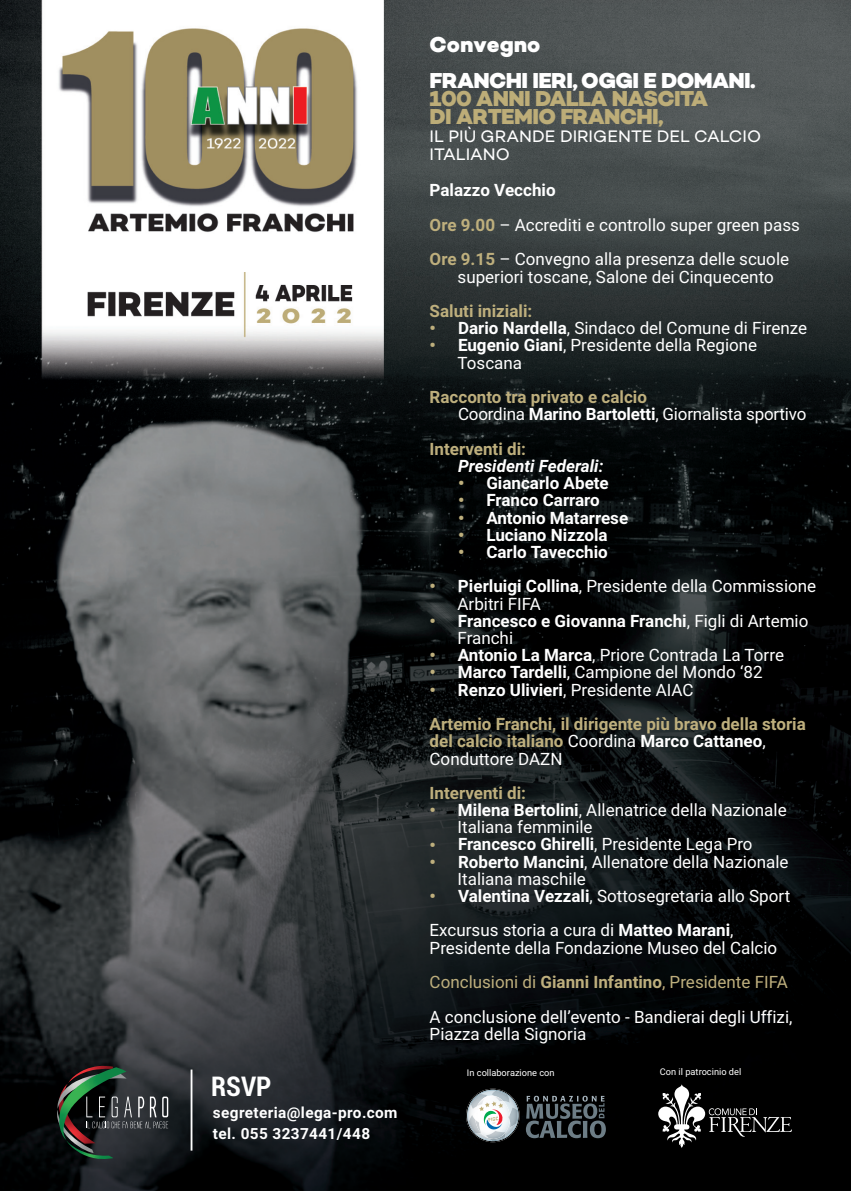
<style>
.page{position:relative;width:851px;height:1191px;background:#fff}
.page>*{position:absolute;margin:0;border:0;box-sizing:border-box;transform-origin:0 0}
.t1{font:700 condensed 27.2px "Roboto";color:#fff}
.t2{font:800 22px/18px "Campton W00";letter-spacing:-.03em;color:#bdad78}
.t3{font:800 22px/36px "Campton W00";letter-spacing:-.03em;color:#fff}
.t4{font:17px/17.2px "Roboto";color:#fff}
.t5{font:700 17px/17.2px "Roboto";color:#fff}
.t6{font:700 17px/34.4px "Roboto";color:#beaf7d}
.t7{font:17px/18px "Campton";color:#fff}
.t8{font:italic 700 17px "Roboto";color:#fff}
.t9{font:700 15.4px/20.4px "Roboto";letter-spacing:.025em;color:#fff}
.t10{font:9.2px "Roboto";color:#fff}
.s1{font-weight:700}
.s2{font-weight:700;color:#beaf7d}
.s3{font-weight:900;color:#beaf7d}
.s4{font-weight:400}
.s5{font-weight:900}
.s6{color:#fff}
.s7{font-weight:400;color:#fff}
.s8{color:#beaf7d}
</style>
<div class="page">
<img style="left:0;top:0;width:850px;height:1191px">
<svg style="left:658px;top:1083px;width:133px;height:65px;background:#2e2e2e"></svg>
<svg style="left:526px;top:1095px;width:79px;height:43px;background:#32393d"></svg>
<img style="left:466px;top:1088px;width:53px;height:54px">
<svg style="left:466px;top:1089px;width:53px;height:52px"></svg>
<hr style="left:190px;top:1069px;width:2px;height:81px;background:#fff">
<svg style="left:57px;top:1065px;width:111px;height:95px;background:#323a36"></svg>
<h1 class="t1" style="left:211px;top:1067px;width:62px">RSVP</h1>
<p class="t9" style="left:213px;top:1104px;width:186px">segreteria@lega-pro.com tel. 055 3237441/448</p>
<p class="t3" style="left:429px;top:26px;width:327px">Convegno<br>FRANCHI IERI, OGGI E DOMANI.</p>
<p class="t2" style="left:429px;top:89px;width:280px">100 ANNI DALLA NASCITA<br>DI ARTEMIO FRANCHI,</p>
<p class="t7" style="left:429px;top:127px;width:333px">IL PIÙ GRANDE DIRIGENTE DEL CALCIO<br>ITALIANO</p>
<p class="t4" style="left:429px;top:174px;width:372px;line-height:34.8px"><span class="s1">Palazzo Vecchio<br></span><span class="s2">Ore 9.00</span> – Accrediti e controllo super green pass<br><span class="s2">Ore 9.15</span> – Convegno alla presenza delle scuole</p>
<p class="t4" style="left:457px;top:269px;width:317px">superiori toscane, Salone dei Cinquecento</p>
<p class="t6" style="left:429px;top:295px;width:104px">Saluti iniziali:</p>
<p class="t4" style="left:429px;top:321px;width:379px"><span class="s3">•</span> <span class="s1">Dario Nardella</span>, Sindaco del Comune di Firenze</p>
<p class="t4" style="left:457px;top:338px;width:301px;text-indent:-28px"><span class="s3">•</span> <span class="s1">Eugenio Giani</span>, Presidente della Regione<br>Toscana</p>
<p class="t4" style="left:458px;top:390px;width:350px;text-indent:-28px"><span class="s2">Racconto tra privato e calcio<br></span>Coordina <span class="s1">Marino Bartoletti</span>, Giornalista sportivo</p>
<p class="t6" style="left:429px;top:433px;width:98px">Interventi di:</p>
<p class="t8" style="left:458px;top:456px;width:147px">Presidenti Federali:</p>
<p class="t5" style="left:458px;top:476px;width:152px"><span class="s3">•</span> Giancarlo Abete</p>
<p class="t5" style="left:458px;top:493px;width:143px"><span class="s3">•</span> Franco Carraro</p>
<p class="t5" style="left:458px;top:510px;width:172px"><span class="s3">•</span> Antonio Matarrese</p>
<p class="t5" style="left:458px;top:527px;width:151px"><span class="s3">•</span> Luciano Nizzola</p>
<p class="t5" style="left:458px;top:545px;width:151px"><span class="s3">•</span> Carlo Tavecchio</p>
<p class="t4" style="left:457px;top:579px;width:360px;text-indent:-28px"><span class="s3">•</span> <span class="s1">Pierluigi Collina</span>, Presidente della Commissione<br>Arbitri FIFA</p>
<p class="t5" style="left:457px;top:613px;width:352px;text-indent:-28px"><span class="s3">•</span> Francesco e Giovanna Franchi<span class="s4">, Figli di Artemio<br>Franchi</span></p>
<p class="t4" style="left:429px;top:648px;width:356px"><span class="s3">•</span> <span class="s1">Antonio La Marca</span>, Priore Contrada La Torre</p>
<p class="t4" style="left:429px;top:665px;width:334px"><span class="s3">•</span> <span class="s1">Marco Tardelli</span>, Campione del Mondo ‘82</p>
<p class="t6" style="left:429px;top:674px;width:378px"><span class="s5">•</span> <span class="s6">Renzo Ulivieri</span><span class="s7">, Presidente AIAC<br></span>Artemio Franchi, il dirigente più bravo della storia</p>
<p class="t4" style="left:429px;top:734px;width:337px"><span class="s2">del calcio italiano</span> Coordina <span class="s1">Marco Cattaneo</span>,<br>Conduttore DAZN</p>
<p class="t6" style="left:429px;top:777px;width:98px">Interventi di:</p>
<p class="t4" style="left:457px;top:803px;width:331px;text-indent:-28px"><span class="s3">•</span> <span class="s1">Milena Bertolini</span>, Allenatrice della Nazionale<br>Italiana femminile</p>
<p class="t4" style="left:429px;top:837px;width:324px"><span class="s3">•</span> <span class="s1">Francesco Ghirelli</span>, Presidente Lega Pro</p>
<p class="t4" style="left:457px;top:854px;width:332px;text-indent:-28px"><span class="s3">•</span> <span class="s1">Roberto Mancini</span>, Allenatore della Nazionale<br>Italiana maschile</p>
<p class="t4" style="left:429px;top:880px;width:362px;line-height:34.4px"><span class="s3">•</span> <span class="s1">Valentina Vezzali</span>, Sottosegretaria allo Sport<br>Excursus storia a cura di <span class="s1">Matteo Marani</span>,</p>
<p class="t4" style="left:429px;top:932px;width:364px;line-height:34.4px">Presidente della Fondazione Museo del Calcio<br><span class="s8">Conclusioni di</span> <span class="s2">Gianni Infantino</span><span class="s8">, Presidente FIFA<br></span>A conclusione dell’evento - Bandierai degli Uffizi,</p>
<p class="t4" style="left:429px;top:1026px;width:158px">Piazza della Signoria</p>
<p class="t10" style="left:467px;top:1068px;width:89px">In collaborazione con</p>
<p class="t10" style="left:660px;top:1068px;width:83px">Con il patrocinio del</p>
</div>
